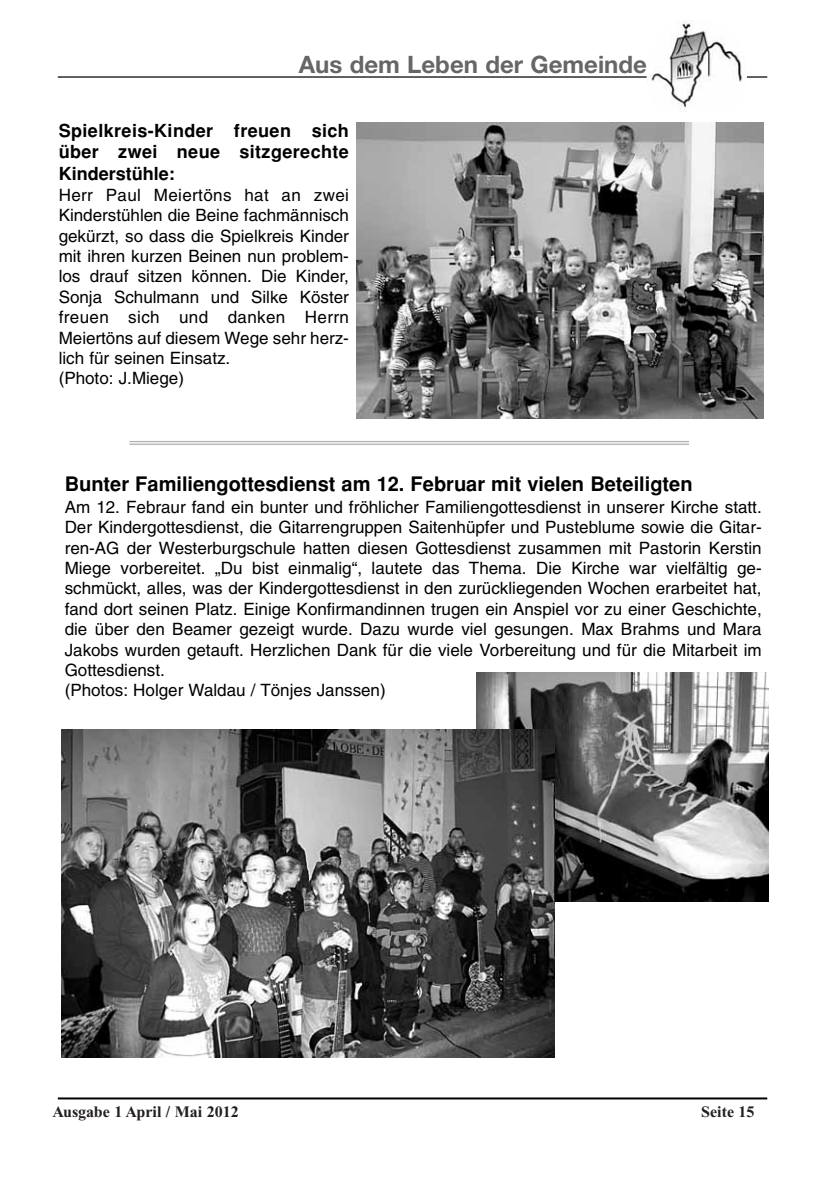
<style>
.page{position:relative;width:840px;height:1191px;background:#fff}
.page>*{position:absolute;margin:0;border:0;box-sizing:border-box;transform-origin:0 0}
.t1{font:700 24px "Helvetica Neue";color:#666}
.t2{font:700 20px "Helvetica";color:#000}
.t3{font:700 18px/21.6px "Helvetica";letter-spacing:.02em;color:#000;text-align:justify}
.t4{font:17px/20.4px "Helvetica";color:#000}
.t5{font:700 16px "Times New Roman";color:#231f20}
</style>
<div class="page">
<hr style="left:58px;top:76px;width:708px;height:2px;background:#231f20">
<div style="left:646px;top:17px;width:100px;height:111px;background:#fff;border-radius:50%"></div>
<img style="left:647px;top:22px;width:95px;height:90px">
<hr style="left:58px;top:1097px;width:708px;height:2px;background:#000">
<img style="left:357px;top:122px;width:405px;height:296px">
<img style="left:476px;top:672px;width:292px;height:230px">
<img style="left:61px;top:729px;width:493px;height:328px">
<hr style="left:129px;top:441px;width:559px;height:1px;background:#b3b3b3">
<hr style="left:129px;top:443px;width:559px;height:2px;background:#b3b3b3">
<h1 class="t1" style="left:298px;top:56px;width:349px">Aus dem Leben der Gemeinde</h1>
<p class="t3" style="left:59px;top:121px;width:291px">Spielkreis-Kinder freuen sich über zwei neue sitzgerechte Kinderstühle:</p>
<p class="t4" style="left:59px;top:186px;width:291px">Herr Paul Meiertöns hat an zwei<br>Kinderstühlen die Beine fachmännisch gekürzt, so dass die Spielkreis Kinder mit ihren kurzen Beinen nun problem&shy;los drauf sitzen können. Die Kinder,<br>Sonja Schulmann und Silke Köster freuen sich und danken Herrn<br>Meiertöns auf diesem Wege sehr herz&shy;lich für seinen Einsatz.<br>(Photo: J.Miege)</p>
<p class="t2" style="left:65px;top:476px;width:629px">Bunter Familiengottesdienst am 12. Februar mit vielen Beteiligten</p>
<p class="t4" style="left:65px;top:498px;width:698px">Am 12. Febraur fand ein bunter und fröhlicher Familiengottesdienst in unserer Kirche statt.<br>Der Kindergottesdienst, die Gitarrengruppen Saitenhüpfer und Pusteblume sowie die Gitar&shy;ren-AG der Westerburgschule hatten diesen Gottesdienst zusammen mit Pastorin Kerstin Miege vorbereitet. „Du bist einmalig“, lautete das Thema. Die Kirche war vielfältig ge&shy;schmückt, alles, was der Kindergottesdienst in den zurückliegenden Wochen erarbeitet hat, fand dort seinen Platz. Einige Konfirmandinnen trugen ein Anspiel vor zu einer Geschichte, die über den Beamer gezeigt wurde. Dazu wurde viel gesungen. Max Brahms und Mara Jakobs wurden getauft. Herzlichen Dank für die viele Vorbereitung und für die Mitarbeit im Gottesdienst.<br>(Photos: Holger Waldau / Tönjes Janssen)</p>
<p class="t5" style="left:52px;top:1106px;width:188px">Ausgabe 1 April / Mai 2012</p>
<p class="t5" style="left:700px;top:1106px;width:55px">Seite 15</p>
</div>
